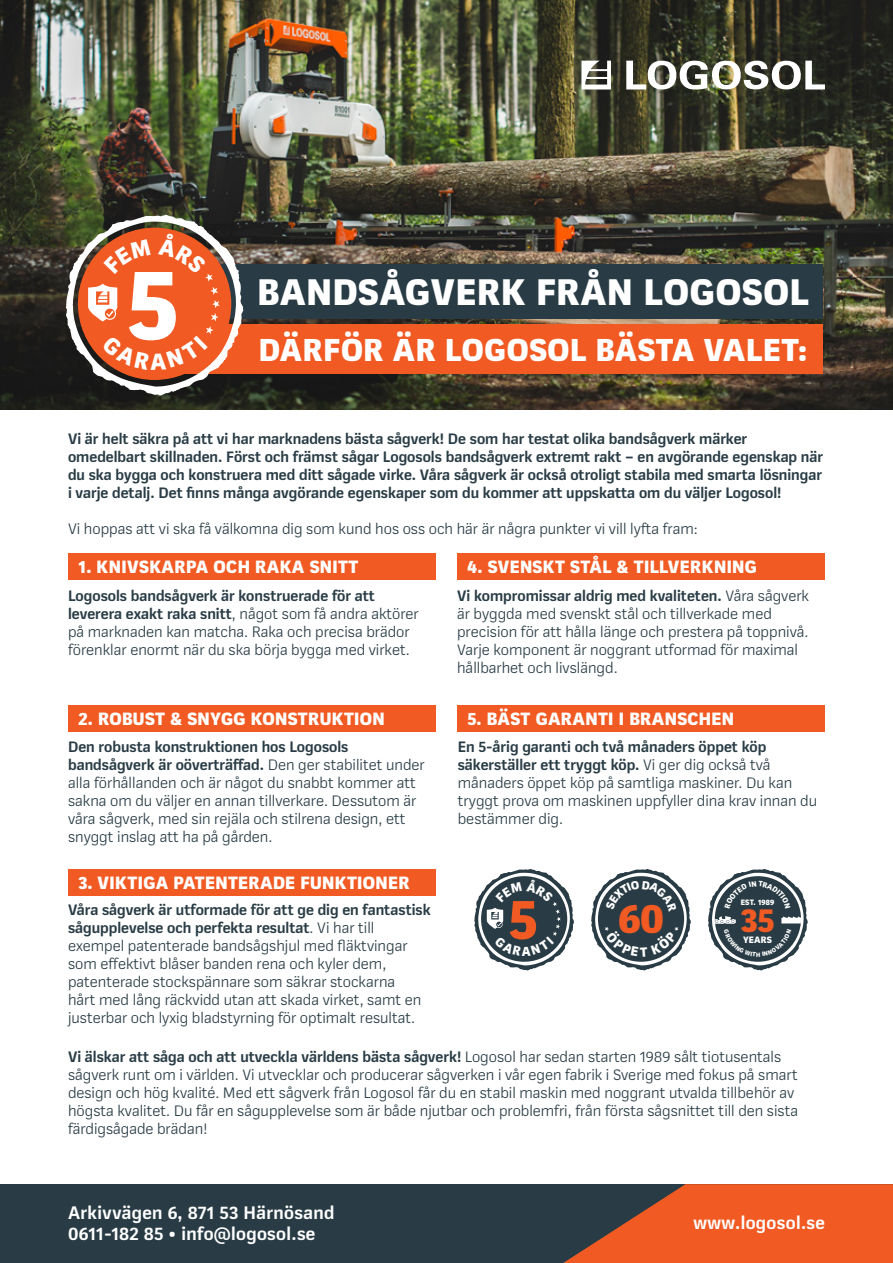
<style>
.page{position:relative;width:893px;height:1263px;background:#fff}
.page>*{position:absolute;margin:0;border:0;box-sizing:border-box;transform-origin:0 0}
.t1{font:900 99.6px "Mynor";color:#fff}
.t2{font:900 55.95px "Mynor";color:#f15a22}
.t3{font:900 40.95px "Mynor";color:#f15a22}
.t4{font:900 36.75px "Mynor";letter-spacing:.02em;color:#fff}
.t5{font:900 33.15px "Mynor";color:#f15a22}
.t6{font:900 31.5px "Mynor";letter-spacing:.02em;color:#fff}
.t7{font:700 18px/21px "Mynor";letter-spacing:.02em;color:#fff}
.t8{font:900 17.7px "Mynor";letter-spacing:.02em;color:#fff}
.t9{font:15px/18px "Mynor";color:#293c45}
.t10{font:700 15px/18px "Mynor";color:#293c45}
.t11{font:900 9.15px "Mynor";letter-spacing:.02em;color:#fff}
.t12{font:900 7.8px "Mynor";letter-spacing:.02em;color:#fff}
.s1{font-weight:700}
</style>
<div class="page">
<div style="left:0;top:1184px;width:893px;height:79px;background:#293c45"></div>
<svg style="left:563px;top:1184px;width:330px;height:79px"></svg>
<img style="left:0;top:0;width:893px;height:409px">
<img style="left:626px;top:61px;width:199px;height:28px">
<svg style="left:581px;top:61px;width:30px;height:28px"></svg>
<div style="left:187px;top:264px;width:636px;height:55px;background:#293c45"></div>
<div style="left:182px;top:324px;width:641px;height:50px;background:#f15a22"></div>
<div style="left:68px;top:553px;width:368px;height:27px;background:#f15a22"></div>
<div style="left:457px;top:553px;width:368px;height:27px;background:#f15a22"></div>
<div style="left:68px;top:705px;width:368px;height:27px;background:#f15a22"></div>
<div style="left:457px;top:705px;width:368px;height:27px;background:#f15a22"></div>
<div style="left:68px;top:869px;width:368px;height:27px;background:#f15a22"></div>
<svg style="left:66px;top:214px;width:178px;height:181px"></svg>
<svg style="left:474px;top:869px;width:100px;height:101px"></svg>
<svg style="left:591px;top:869px;width:100px;height:101px"></svg>
<svg style="left:708px;top:869px;width:100px;height:101px"></svg>
<h1 class="t1" style="left:127px;top:239px;width:52px">5</h1>
<h3 class="t4" style="left:257px;top:268px;width:553px">BANDSÅGVERK FRÅN LOGOSOL</h3>
<h3 class="t6" style="left:259px;top:329px;width:550px">DÄRFÖR ÄR LOGOSOL BÄSTA VALET:</h3>
<p class="t10" style="left:68px;top:429px;width:757px">Vi är helt säkra på att vi har marknadens bästa sågverk! De som har testat olika bandsågverk märker omedelbart skillnaden. Först och främst sågar Logosols bandsågverk extremt rakt – en avgörande egenskap när du ska bygga och konstruera med ditt sågade virke. Våra sågverk är också otroligt stabila med smarta lösningar i varje detalj. Det finns många avgörande egenskaper som du kommer att uppskatta om du väljer Logosol!</p>
<p class="t9" style="left:68px;top:519px;width:631px">Vi hoppas att vi ska få välkomna dig som kund hos oss och här är några punkter vi vill lyfta fram:</p>
<p class="t8" style="left:78px;top:555px;width:281px">1. KNIVSKARPA OCH RAKA SNITT</p>
<p class="t9" style="left:68px;top:586px;width:352px"><span class="s1">Logosols bandsågverk är konstruerade för att leverera exakt raka snitt</span>, något som få andra aktörer på marknaden kan matcha. Raka och precisa brädor förenklar enormt när du ska börja bygga med virket.</p>
<p class="t8" style="left:78px;top:707px;width:308px">2. ROBUST &amp; SNYGG KONSTRUKTION</p>
<p class="t9" style="left:68px;top:737px;width:358px"><span class="s1">Den robusta konstruktionen hos Logosols bandsågverk är oöverträffad.</span> Den ger stabilitet under alla förhållanden och är något du snabbt kommer att sakna om du väljer en annan tillverkare. Dessutom är våra sågverk, med sin rejäla och stilrena design, ett snyggt inslag att ha på gården.</p>
<p class="t8" style="left:78px;top:871px;width:333px">3. VIKTIGA PATENTERADE FUNKTIONER</p>
<p class="t9" style="left:68px;top:900px;width:364px"><span class="s1">Våra sågverk är utformade för att ge dig en fantastisk sågupplevelse och perfekta resultat</span>. Vi har till exempel patenterade bandsågshjul med fläktvingar som effektivt blåser banden rena och kyler dem, patenterade stockspännare som säkrar stockarna<br>hårt med lång räckvidd utan att skada virket, samt en justerbar och lyxig bladstyrning för optimalt resultat.</p>
<p class="t8" style="left:467px;top:555px;width:291px">4. SVENSKT STÅL &amp; TILLVERKNING</p>
<p class="t9" style="left:457px;top:586px;width:353px"><span class="s1">Vi kompromissar aldrig med kvaliteten.</span> Våra sågverk är byggda med svenskt stål och tillverkade med precision för att hålla länge och prestera på toppnivå.<br>Varje komponent är noggrant utformad för maximal hållbarhet och livslängd.</p>
<p class="t8" style="left:467px;top:707px;width:268px">5. BÄST GARANTI I BRANSCHEN</p>
<p class="t9" style="left:458px;top:737px;width:361px"><span class="s1">En 5-årig garanti och två månaders öppet köp säkerställer ett tryggt köp.</span> Vi ger dig också två månaders öppet köp på samtliga maskiner. Du kan tryggt prova om maskinen uppfyller dina krav innan du bestämmer dig.</p>
<p class="t12" style="left:741px;top:897px;width:35px">EST. 1989</p>
<p class="t11" style="left:743px;top:934px;width:31px">YEARS</p>
<h2 class="t2" style="left:509px;top:883px;width:30px">5</h2>
<h3 class="t3" style="left:618px;top:891px;width:47px">60</h3>
<h3 class="t5" style="left:741px;top:899px;width:35px">35</h3>
<p class="t9" style="left:68px;top:1047px;width:731px"><span class="s1">Vi älskar att såga och att utveckla världens bästa sågverk!</span> Logosol har sedan starten 1989 sålt tiotusentals sågverk runt om i världen. Vi utvecklar och producerar sågverken i vår egen fabrik i Sverige med fokus på smart design och hög kvalité. Med ett sågverk från Logosol får du en stabil maskin med noggrant utvalda tillbehör av högsta kvalitet. Du får en sågupplevelse som är både njutbar och problemfri, från första sågsnittet till den sista färdigsågade brädan!</p>
<p class="t7" style="left:68px;top:1202px;width:268px">Arkivvägen 6, 871 53 Härnösand<br>0611-182 85 • info@logosol.se</p>
<p class="t7" style="left:693px;top:1212px;width:133px">www.logosol.se</p>
</div>
